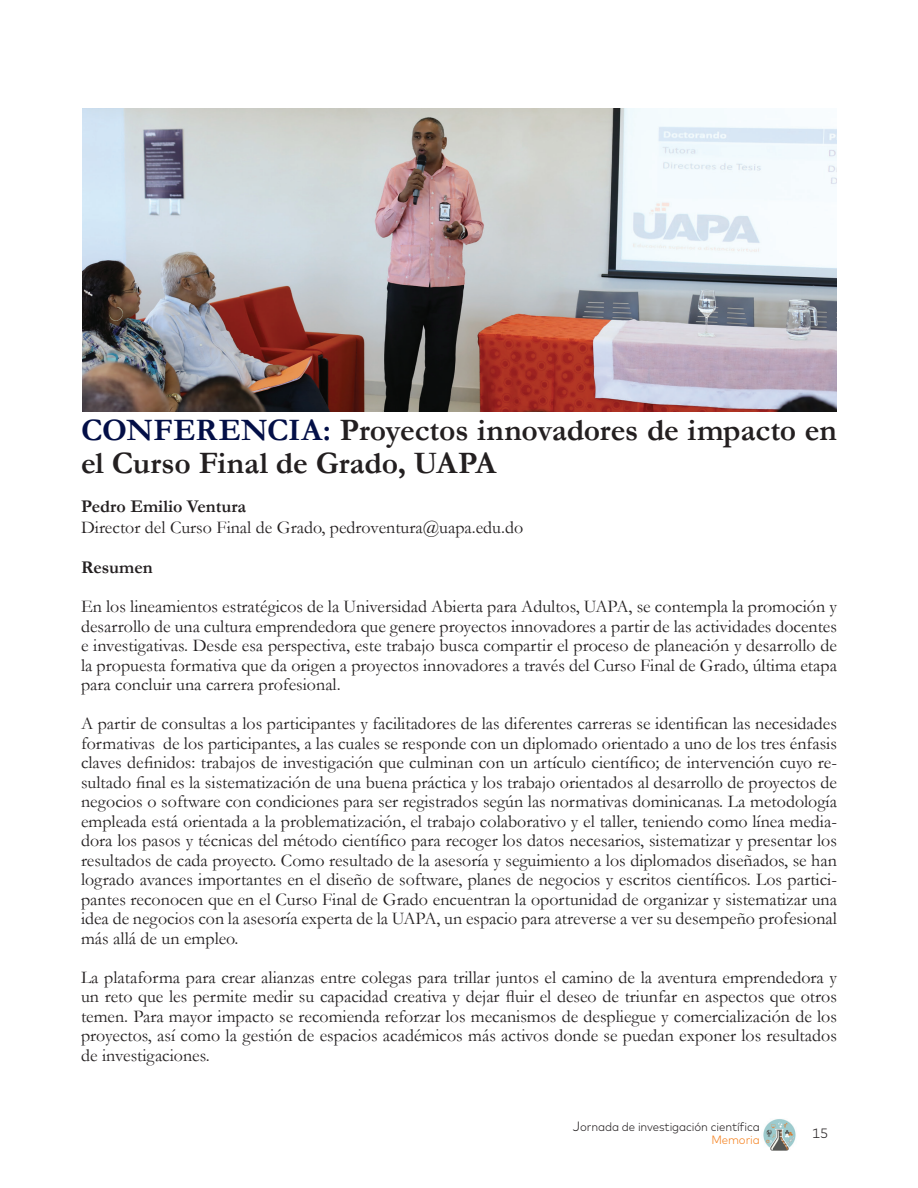
<style>
.page{position:relative;width:918px;height:1188px;background:#fff}
.page>*{position:absolute;margin:0;border:0;box-sizing:border-box;transform-origin:0 0}
.t1{font:700 31.5px/33px "Garamond";letter-spacing:-.005em;color:#231f20}
.t2{font:18px/19.5px "Garamond";color:#231f20;text-align:justify}
.t3{font:700 18px "Garamond";color:#231f20}
.t4{font:300 13.5px "Mark";color:#231f20}
.t5{font:300 12px "Mark";letter-spacing:-.01em;color:#231f20;scale:.95 1}
.t6{font:300 12px "Mark";letter-spacing:-.01em;color:#f58220;scale:.95 1}
.s1{color:#030f47}
.s2{font-size:13.5px}
</style>
<div class="page">
<img style="left:763px;top:1119px;width:33px;height:32px">
<img style="left:82px;top:108px;width:755px;height:303px">
<h1 class="t1" style="left:81px;top:413px;width:757px"><span class="s1">CONFERENCIA:</span> Proyectos innovadores de impacto en el Curso Final de Grado, UAPA</h1>
<p class="t3" style="left:81px;top:495px;width:167px">Pedro Emilio Ventura</p>
<p class="t2" style="left:81px;top:517px;width:444px">Director del Curso Final de Grado, pedroventura@uapa.edu.do</p>
<p class="t3" style="left:81px;top:557px;width:73px">Resumen</p>
<p class="t2" style="left:81px;top:597px;width:758px">En los lineamientos estratégicos de la Universidad Abierta para Adultos, UAPA, se contempla la promoción y desarrollo de una cultura emprendedora que genere proyectos innovadores a partir de las actividades docentes e investigativas. Desde esa perspectiva, este trabajo busca compartir el proceso de planeación y desarrollo de la propuesta formativa que da origen a proyectos innovadores a través del Curso Final de Grado, última etapa para concluir una carrera profesional.</p>
<p class="t2" style="left:81px;top:714px;width:758px">A partir de consultas a los participantes y facilitadores de las diferentes carreras se identifican las necesidades formativas de los participantes, a las cuales se responde con un diplomado orientado a uno de los tres énfasis claves definidos: trabajos de investigación que culminan con un artículo científico; de intervención cuyo re&shy;sultado final es la sistematización de una buena práctica y los trabajo orientados al desarrollo de proyectos de negocios o software con condiciones para ser registrados según las normativas dominicanas. La metodología empleada está orientada a la problematización, el trabajo colaborativo y el taller, teniendo como línea media&shy;dora los pasos y técnicas del método científico para recoger los datos necesarios, sistematizar y presentar los resultados de cada proyecto. Como resultado de la asesoría y seguimiento a los diplomados diseñados, se han logrado avances importantes en el diseño de software, planes de negocios y escritos científicos. Los partici&shy;pantes reconocen que en el Curso Final de Grado encuentran la oportunidad de organizar y sistematizar una idea de negocios con la asesoría experta de la UAPA, un espacio para atreverse a ver su desempeño profesional más allá de un empleo.</p>
<p class="t2" style="left:81px;top:967px;width:758px">La plataforma para crear alianzas entre colegas para trillar juntos el camino de la aventura emprendedora y un reto que les permite medir su capacidad creativa y dejar fluir el deseo de triunfar en aspectos que otros temen. Para mayor impacto se recomienda reforzar los mecanismos de despliegue y comercialización de los proyectos, así como la gestión de espacios académicos más activos donde se puedan exponer los resultados de investigaciones.</p>
<p class="t5" style="left:573px;top:1119px;width:198px"><span class="s2">J</span>ornada de investigación científica</p>
<p class="t6" style="left:711px;top:1133px;width:53px">Memoria</p>
<p class="t4" style="left:812px;top:1126px;width:18px">15</p>
</div>
